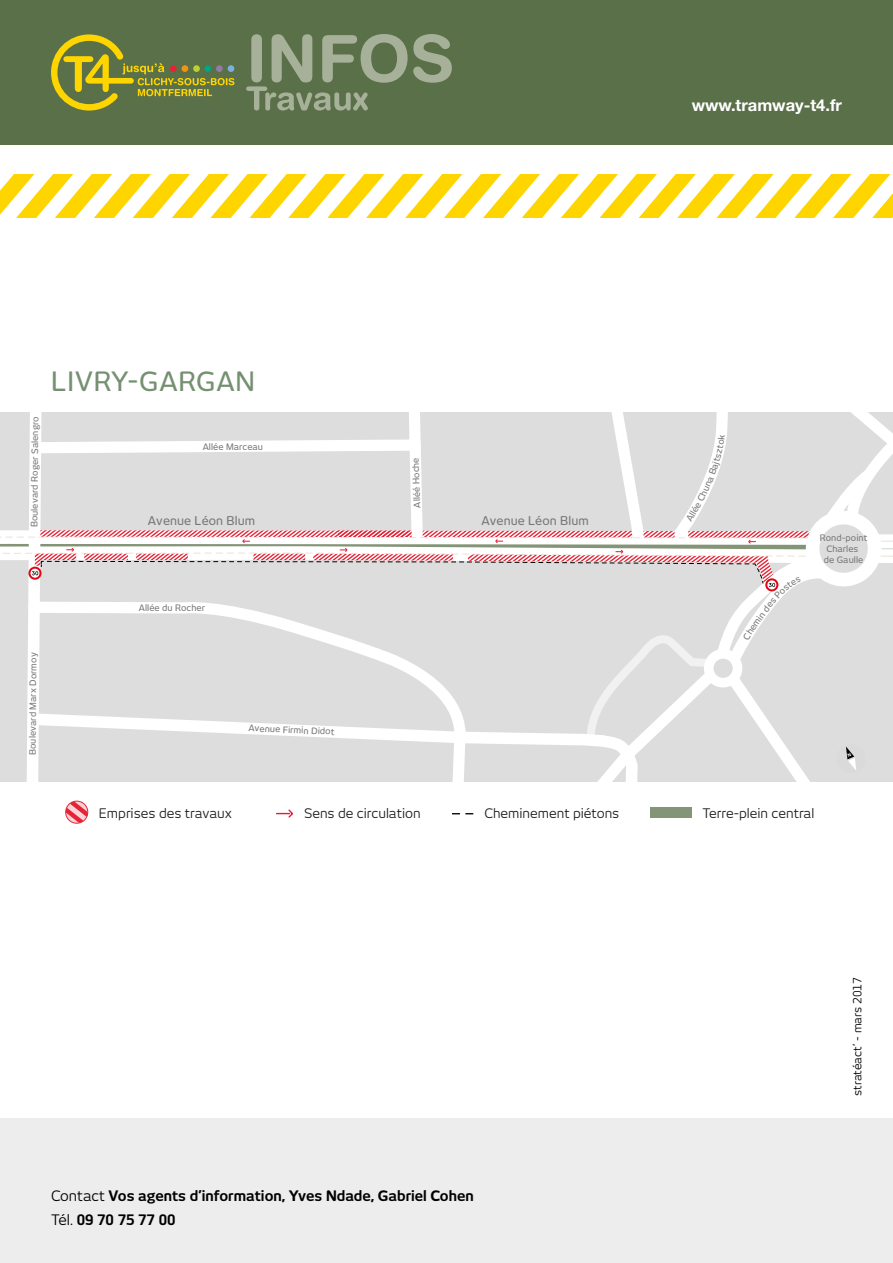
<style>
.page{position:relative;width:893px;height:1263px;background:#fff}
.page>*{position:absolute;margin:0;border:0;box-sizing:border-box;transform-origin:0 0}
.t1{font:500 26.25px "New June";letter-spacing:.035em;color:#769072}
.t2{font:700 16.5px "Helvetica Neue";color:#fff}
.Contact{font:700 14.25px "New June";color:#000}
.t3{font:13.05px "New June";color:#1d1d1b}
.t4{font:500 12px "New June";letter-spacing:.01em;color:#777776}
.Contact-2{font:11.25px "New June";color:#000}
.t5{font:500 8.85px/10.5px "New June";letter-spacing:.005em;color:#777776;text-align:center}
.t6{font:5.7px "New June";color:#1d1d1b}
.s1{font-weight:400}
</style>
<div class="page">
<div style="left:0;top:0;width:893px;height:145px;background:#5a7048"></div>
<svg style="left:51px;top:34px;width:183px;height:77px"></svg>
<svg style="left:246px;top:34px;width:206px;height:76px"></svg>
<svg style="left:0;top:175px;width:893px;height:42px"></svg>
<div style="left:0;top:1118px;width:893px;height:145px;background:#ededed"></div>
<svg style="left:65px;top:800px;width:409px;height:24px"></svg>
<div style="left:650px;top:807px;width:42px;height:11px;background:#849476"></div>
<svg style="left:0;top:412px;width:893px;height:369px"></svg>
<h2 class="t2" style="left:692px;top:94px;width:152px">www.tramway-t4.fr</h2>
<p class="t5" style="left:29px;top:527px;width:113px;rotate:-90deg">Boulevard Roger Salengro</p>
<p class="t1" style="left:51px;top:366px;width:205px">LIVRY-GARGAN</p>
<p class="t5" style="left:203px;top:441px;width:62px">Allée Marceau</p>
<p class="t5" style="left:412px;top:508px;width:52px;rotate:-92deg">Alléé Hoche</p>
<p class="t4" style="left:148px;top:514px;width:109px">Avenue Léon Blum</p>
<p class="t4" style="left:481px;top:514px;width:109px">Avenue Léon Blum</p>
<p class="t5" style="left:28px;top:755px;width:104px;rotate:-90deg">Boulevard Marx Dormoy</p>
<p class="t5" style="left:139px;top:603px;width:68px">Allée du Rocher</p>
<p class="t5" style="left:249px;top:723px;width:88px;rotate:2deg">Avenue Firmin Didot</p>
<p class="t5" style="left:820px;top:533px;width:49px">Rond-point<br>Charles<br>de Gaulle</p>
<p class="t3" style="left:99px;top:805px;width:135px">Emprises des travaux</p>
<p class="t3" style="left:304px;top:805px;width:118px">Sens de circulation</p>
<p class="t3" style="left:484px;top:805px;width:136px">Cheminement piétons</p>
<p class="t3" style="left:702px;top:805px;width:113px">Terre-plein central</p>
<p class="t6" style="left:133px;top:809px;width:52px">Sens de circulation</p>
<p class="t6" style="left:307px;top:809px;width:50px">Terre-plein central</p>
<p class="Contact" style="left:51px;top:1188px;width:424px"><span class="s1">Contact</span> Vos agents d’information, Yves Ndade, Gabriel Cohen</p>
<p class="Contact" style="left:51px;top:1211px;width:126px"><span class="s1">Tél.</span> 09 70 75 77 00</p>
<p class="Contact-2" style="left:851px;top:1096px;width:120px;rotate:-90deg">stratéact’ - mars 2017</p>
</div>
